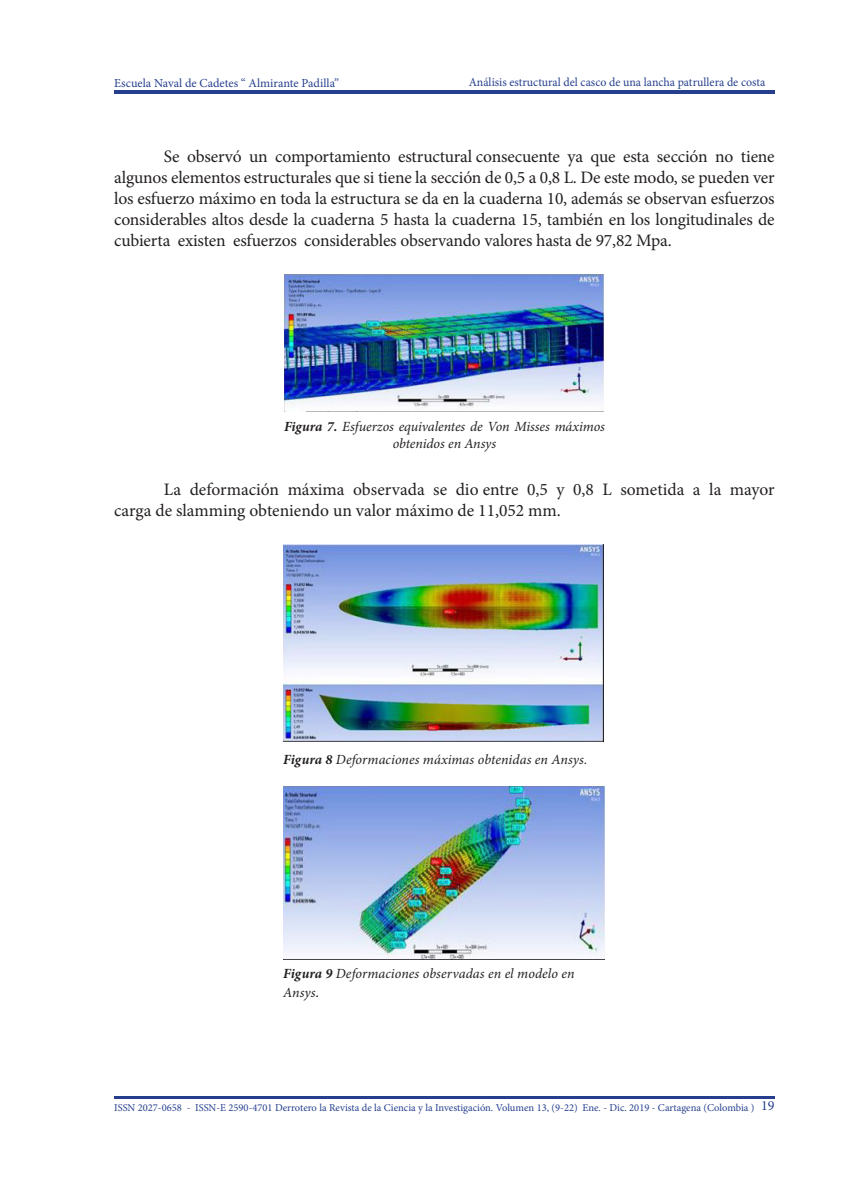
<style>
.page{position:relative;width:859px;height:1181px;background:#fff}
.page>*{position:absolute;margin:0;border:0;box-sizing:border-box;transform-origin:0 0}
.t1{font:17.5px/21px "Minion Pro";letter-spacing:-.005em;color:#231f20}
.t2{font:italic 14px/16.8px "Minion Pro";color:#231f20;text-align:center}
.t3{font:12.25px "Minion Pro";color:#253f8e}
.t4{font:10.5px "Minion Pro";color:#253f8e}
.s1{font-weight:700}
.s2{font-size:15.75px}
.s3{font-size:14px}
</style>
<div class="page">
<hr style="left:114px;top:90px;width:660px;height:4px;background:#253f8e">
<hr style="left:114px;top:1096px;width:660px;height:2px;background:#253f8e">
<img style="left:284px;top:274px;width:319px;height:138px">
<img style="left:284px;top:544px;width:319px;height:197px">
<img style="left:283px;top:786px;width:321px;height:173px">
<p class="t3" style="left:114px;top:74px;width:226px">Escuela Naval de Cadetes “ Almirante Padilla”</p>
<p class="t3" style="left:468px;top:74px;width:298px">Análisis estructural del casco de una lancha patrullera de costa</p>
<p class="t1" style="left:114px;top:146px;width:661px;text-align:justify;text-indent:50px">Se observó un comportamiento estructural consecuente ya que esta sección no tiene algunos elementos estructurales que si tiene la sección de 0,5 a 0,8 L. De este modo, se pueden ver los esfuerzo máximo en toda la estructura se da en la cuaderna 10, además se observan esfuerzos considerables altos desde la cuaderna 5 hasta la cuaderna 15, también en los longitudinales de cubierta existen esfuerzos considerables observando valores hasta de 97,82 Mpa.</p>
<p class="t2" style="left:284px;top:418px;width:322px"><span class="s1">Figura 7.</span> Esfuerzos equivalentes de Von Misses máximos obtenidos en Ansys</p>
<p class="t1" style="left:114px;top:479px;width:661px;text-indent:50px">La deformación máxima observada se dio entre 0,5 y 0,8 L sometida a la mayor carga de slamming obteniendo un valor máximo de 11,052 mm.</p>
<p class="t2" style="left:283px;top:751px;width:306px"><span class="s1">Figura 8</span> Deformaciones máximas obtenidas en Ansys.</p>
<p class="t2" style="left:283px;top:964px;width:293px;line-height:18.9px;text-align:left"><span class="s1">Figura 9</span> Deformaciones observadas en el modelo en<br>Ansys<span class="s2">.</span></p>
<p class="t4" style="left:114px;top:1100px;width:661px">ISSN 2027-0658 - ISSN-E 2590-4701 Derrotero la Revista de la Ciencia y la Investigación. Volumen 13, (9-22) Ene. - Dic. 2019 - Cartagena (Colombia ) <span class="s3">19</span></p>
</div>
